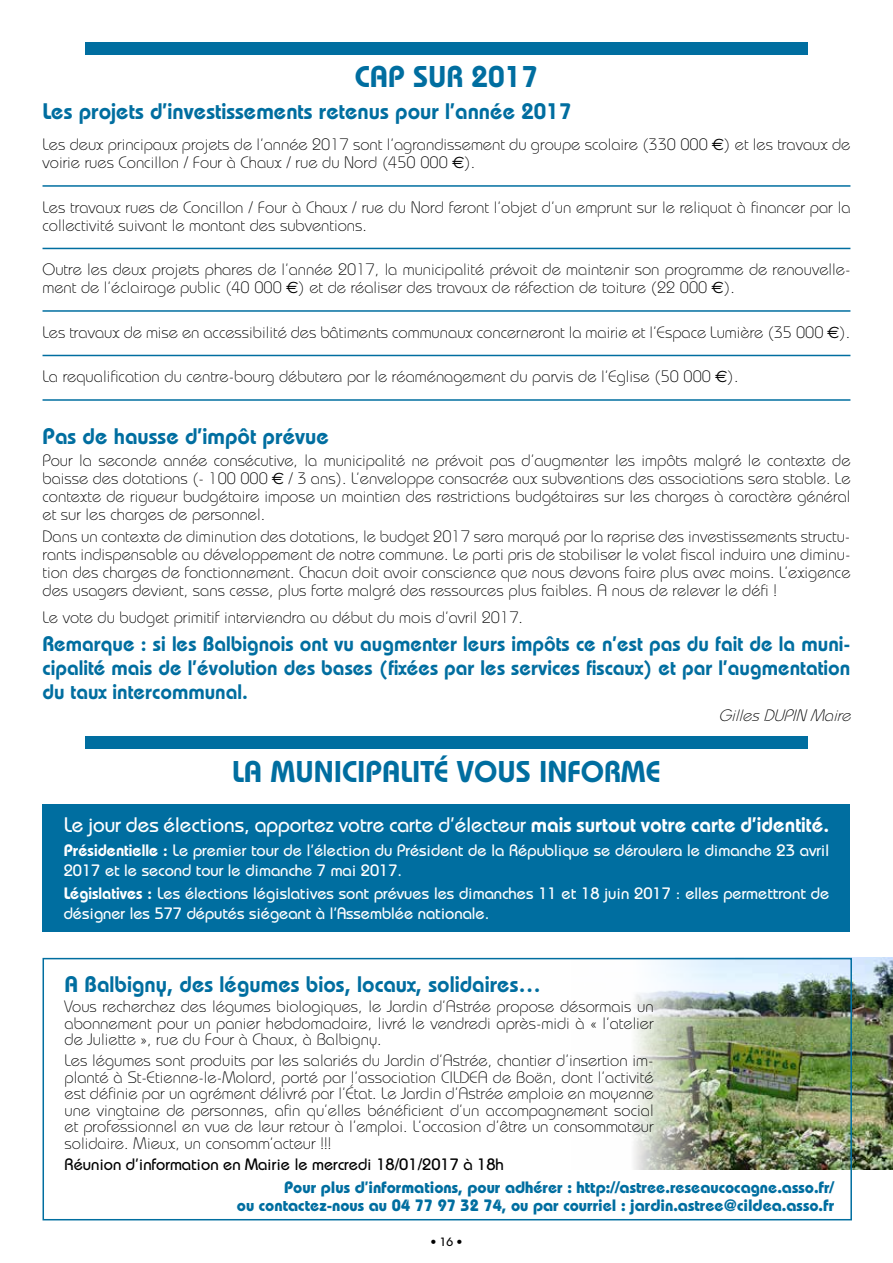
<style>
.page{position:relative;width:893px;height:1263px;background:#fff}
.page>*{position:absolute;margin:0;border:0;box-sizing:border-box;transform-origin:0 0}
.t1{font:600 30px "Bauhaus";color:#006ea0}
.t2{font:600 22.5px "Bauhaus";color:#006ea0}
.t3{font:600 21px/24px "Bauhaus";color:#006ea0;text-align:justify}
.t4{font:500 21px "Bauhaus";color:#fff}
.t5{font:300 16.5px/18px "Bauhaus";color:#000;text-align:justify}
.t6{font:500 16.5px/19.5px "Bauhaus";color:#fff}
.t7{font:700 16.5px/18px "Bauhaus";color:#006ea0;text-align:right}
.t8{font:500 16.5px "Bauhaus";color:#000}
.t9{font:italic 300 16.5px "Bauhaus";color:#000}
.t10{font:500 12px "Bauhaus";color:#000}
.s1{font-family:"Euro Sans";font-weight:400}
.s2{font-weight:600}
</style>
<div class="page">
<div style="left:43px;top:804px;width:807px;height:127px;background:#006ea0"></div>
<div style="left:85px;top:43px;width:723px;height:12px;background:#006ea0"></div>
<div style="left:85px;top:737px;width:723px;height:12px;background:#006ea0"></div>
<hr style="left:43px;top:185px;width:807px;height:2px;background:#006ea0">
<hr style="left:43px;top:248px;width:807px;height:1px;background:#006ea0">
<hr style="left:43px;top:310px;width:807px;height:2px;background:#006ea0">
<hr style="left:43px;top:355px;width:807px;height:1px;background:#006ea0">
<hr style="left:43px;top:399px;width:807px;height:2px;background:#006ea0">
<img style="left:634px;top:958px;width:259px;height:211px">
<div style="left:43px;top:958px;width:809px;height:262px;border:2px solid #006ea0"></div>
<h1 class="t1" style="left:355px;top:58px;width:76px">CA P SUR</h1>
<h1 class="t1" style="left:471px;top:58px;width:68px">2017</h1>
<h2 class="t2" style="left:43px;top:98px;width:530px">Les projets d’investissements retenus pour l’année 2017</h2>
<p class="t5" style="left:43px;top:135px;width:809px">Les deux principaux projets de l’année 2017 sont l’agrandissement du groupe scolaire (330 000 <span class="s1">€</span>) et les travaux de voirie rues Concillon / Four à Chaux / rue du Nord (450 000 <span class="s1">€</span>).</p>
<p class="t5" style="left:43px;top:198px;width:809px">Les travaux rues de Concillon / Four à Chaux / rue du Nord feront l’objet d’un emprunt sur le reliquat à financer par la collectivité suivant le montant des subventions.</p>
<p class="t5" style="left:43px;top:260px;width:809px">Outre les deux projets phares de l’année 2017, la municipalité prévoit de maintenir son programme de renouvelle&shy;ment de l’éclairage public (40 000 <span class="s1">€</span>) et de réaliser des travaux de réfection de toiture (22 000 <span class="s1">€</span>).</p>
<p class="t5" style="left:43px;top:323px;width:809px">Les travaux de mise en accessibilité des bâtiments communaux concerneront la mairie et l’Espace Lumière (35 000 <span class="s1">€</span>).</p>
<p class="t5" style="left:43px;top:367px;width:698px">La requalification du centre-bourg débutera par le réaménagement du parvis de l’Eglise (50 000 <span class="s1">€</span>).</p>
<h2 class="t2" style="left:43px;top:422px;width:288px">Pas de hausse d’impôt prévue</h2>
<p class="t5" style="left:43px;top:451px;width:809px">Pour la seconde année consécutive, la municipalité ne prévoit pas d’augmenter les impôts malgré le contexte de baisse des dotations (- 100 000 <span class="s1">€</span> / 3 ans). L’enveloppe consacrée aux subventions des associations sera stable. Le contexte de rigueur budgétaire impose un maintien des restrictions budgétaires sur les charges à caractère général et sur les charges de personnel.</p>
<p class="t5" style="left:43px;top:527px;width:809px">Dans un contexte de diminution des dotations, le budget 2017 sera marqué par la reprise des investissements structu&shy;rants indispensable au développement de notre commune. Le parti pris de stabiliser le volet fiscal induira une diminu&shy;tion des charges de fonctionnement. Chacun doit avoir conscience que nous devons faire plus avec moins. L’exigence des usagers devient, sans cesse, plus forte malgré des ressources plus faibles. A nous de relever le défi !</p>
<p class="t5" style="left:43px;top:608px;width:482px">Le vote du budget primitif interviendra au début du mois d’avril 2017.</p>
<p class="t3" style="left:43px;top:631px;width:809px">Remarque : si les Balbignois ont vu augmenter leurs impôts ce n’est pas du fait de la muni&shy;cipalité mais de l’évolution des bases (fixées par les services fiscaux) et par l’augmentation du taux intercommunal.</p>
<p class="t9" style="left:718px;top:706px;width:139px">GillesDUPIN Maire</p>
<h1 class="t1" style="left:232px;top:753px;width:55px">LA MUNICI</h1>
<h1 class="t1" style="left:366px;top:753px;width:111px">PALITÉ VOUS</h1>
<h1 class="t1" style="left:539px;top:753px;width:18px">INFORME</h1>
<p class="t4" style="left:64px;top:813px;width:767px">Le jour des élections, apportez votre carte d’électeur <span class="s2">mais surtout votre carte d’identité.</span></p>
<p class="t6" style="left:64px;top:840px;width:767px"><span class="s2">Présidentielle :</span> Le premier tour de l’élection du Président de la République se déroulera le dimanche 23 avril<br>2017 et le second tour le dimanche 7 mai 2017.</p>
<p class="t6" style="left:64px;top:884px;width:767px"><span class="s2">Législatives :</span> Les élections législatives sont prévues les dimanches 11 et 18 juin 2017 : elles permettront de désigner les 577 députés siégeant à l’Assemblée nationale.</p>
<h2 class="t2" style="left:65px;top:970px;width:478px">A Balbigny, des légumes bios, locaux, solidaires…</h2>
<p class="t5" style="left:65px;top:998px;width:591px;line-height:16.5px">Vous recherchez des légumes biologiques, le Jardin d’Astrée propose désormais un abonnement pour un panier hebdomadaire, livré le vendredi après-midi à « l’atelier de Juliette », rue du Four à Chaux, à Balbigny.</p>
<p class="t5" style="left:65px;top:1052px;width:591px;line-height:16.5px">Les légumes sont produits par les salariés du Jardin d’Astrée, chantier d’insertion im&shy;planté à St-Etienne-le-Molard, porté par l’association CILDEA de Boën, dont l’activité est définie par un agrément délivré par l’État. Le Jardin d’Astrée emploie en moyenne une vingtaine de personnes, afin qu’elles bénéficient d’un accompagnement social et professionnel en vue de leur retour à l’emploi. L’occasion d’être un consommateur solidaire. Mieux, un consomm’acteur !!!</p>
<p class="t8" style="left:65px;top:1154px;width:441px">Réunion d’information en Mairie le mercredi 18/01/2017 à 18h</p>
<p class="t7" style="left:237px;top:1178px;width:599px">Pour plus d’informations, pour adhérer : http://astree.reseaucocagne.asso.fr/<br>ou contactez-nous au 04 77 97 32 74, ou par courriel : jardin.astree@cildea.asso.fr</p>
<p class="t10" style="left:430px;top:1235px;width:34px">• 16 •</p>
</div>
